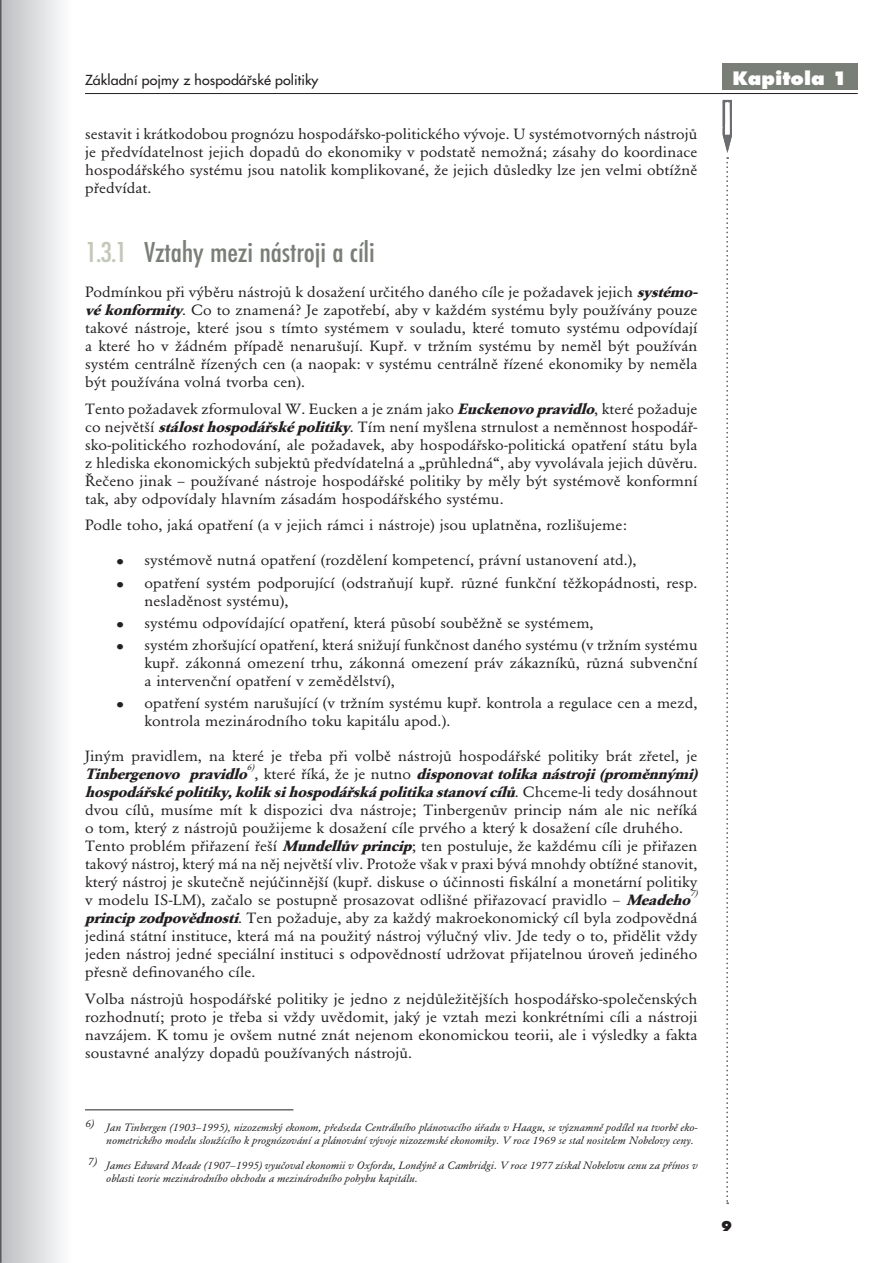
<style>
.page{position:relative;width:893px;height:1263px;background:#fff}
.page>*{position:absolute;margin:0;border:0;box-sizing:border-box;transform-origin:0 0}
.t1{font:30px "Futura TEE Medium Condensed";letter-spacing:-.005em;color:#797f76;scale:1.08 1}
.t2{font:800 18px "Futura CE";color:#fff;scale:1.05 1}
.t3{font:700 15px "Futura PEE Extr";color:#231f20}
.t4{font:14.7px/18px "Garamond BECE";letter-spacing:.005em;color:#231f20;scale:1.08 1}
.t5{font:14.7px/18px "Garamond BECE";letter-spacing:.005em;color:#231f20;text-align:justify;scale:1.07 1}
.t6{font:13.5px "Futura CE";letter-spacing:.005em;color:#231f20;scale:1.05 1}
.t7{font:italic 10.5px/12.6px "Garamond BECE";letter-spacing:.005em;color:#231f20;scale:1.08 1}
.t8{font:italic 8.55px "Garamond BECE";color:#231f20;scale:1.08 1}
.s1{color:#c3c8b9}
.s2{font-weight:700;font-style:italic}
.s3{font-family:"Futura CE";font-weight:800;font-size:21px}
</style>
<div class="page">
<div style="left:0;top:0;width:131px;height:1263px;background:linear-gradient(to right,#c9cbcd,#fff)"></div>
<hr style="left:0;top:0;width:2px;height:1263px;background:#57585a">
<hr style="left:85px;top:93px;width:773px;height:1px;background:#231f20">
<svg style="left:723px;top:100px;width:9px;height:1104px"></svg>
<div style="left:722px;top:64px;width:136px;height:26px;background:#797f76"></div>
<hr style="left:85px;top:1109px;width:208px;height:1px;background:#231f20">
<p class="t6" style="left:85px;top:73px;width:224px">Základní pojmy z hospodářské politiky</p>
<p class="t2" style="left:732px;top:70px;width:112px">Kapitola 1</p>
<p class="t5" style="left:85px;top:126px;width:574px">sestavit i krátkodobou prognózu hospodářsko-politického vývoje. U systémotvorných nástrojů je předvídatelnost jejich dopadů do ekonomiky v podstatě nemožná; zásahy do koordinace hospodářského systému jsou natolik komplikované, že jejich důsledky lze jen velmi obtížně předvídat.</p>
<h1 class="t1" style="left:85px;top:240px;width:270px"><span class="s1">1.3.1</span> Vztahy mezi nástroji a cíli</h1>
<p class="t4" style="left:85px;top:284px;width:572px">Podmínkou při výběru nástrojů k dosažení určitého daného cíle je požadavek jejich <span class="s2">systémo&shy;vé konformity</span>. Co to znamená? Je zapotřebí, aby v každém systému byly používány pouze takové nástroje, které jsou s tímto systémem v souladu, které tomuto systému odpovídají a které ho v žádném případě nenarušují. Kupř. v tržním systému by neměl být používán systém centrálně řízených cen (a naopak: v systému centrálně řízené ekonomiky by neměla být používána volná tvorba cen).</p>
<p class="t4" style="left:85px;top:401px;width:568px;text-align:justify">Tento požadavek zformuloval W. Eucken a je znám jako <span class="s2">Euckenovo pravidlo</span>, které požaduje co největší <span class="s2">stálosthospodářské politiky</span>. Tím není myšlena strnulost a neměnnost hospodář&shy;sko-politického rozhodování, ale požadavek, aby hospodářsko-politická opatření státu byla z hlediska ekonomických subjektů předvídatelná a „průhledná“, aby vyvolávala jejich důvěru.<br>Řečeno jinak – používané nástroje hospodářské politiky by měly být systémově konformní tak, aby odpovídaly hlavním zásadám hospodářského systému.</p>
<p class="t4" style="left:85px;top:517px;width:503px">Podle toho, jaká opatření (a v jejich rámci i nástroje) jsou uplatněna, rozlišujeme:</p>
<p class="t4" style="left:116px;top:550px;width:540px;line-height:22.2px"><span class="s3">·</span> systémově nutná opatření (rozdělení kompetencí, právní ustanovení atd.),<br><span class="s3">·</span> opatření systém podporující (odstraňují kupř. různé funkční těžkopádnosti, resp.</p>
<p class="t4" style="left:116px;top:591px;width:540px;line-height:22.2px;text-indent:29px">nesladěnost systému),<br><span class="s3">·</span> systému odpovídající opatření, která působí souběžně se systémem,<br><span class="s3">·</span> systém zhoršující opatření, která snižují funkčnost daného systému (v tržním systému</p>
<p class="t4" style="left:145px;top:655px;width:513px">kupř. zákonná omezení trhu, zákonná omezení práv zákazníků, různá subvenční a intervenční opatření v zemědělství),</p>
<p class="t4" style="left:145px;top:696px;width:513px;text-indent:-29px"><span class="s3">·</span> opatření systém narušující (v tržním systému kupř. kontrola a regulace cen a mezd, kontrola mezinárodního toku kapitálu apod.).</p>
<p class="t4" style="left:85px;top:748px;width:568px">Jiným pravidlem, na které je třeba při volbě nástrojů hospodářské politiky brát zřetel, je<br><span class="s2">Tinberg enovo p ravidlo</span> , k t e r é ř í k á , ž e j e n u t n o <span class="s2">disponovat tolika nástroji (proměnnými)</span></p>
<p class="t8" style="left:247px;top:764px;width:8px">6)</p>
<p class="t4" style="left:85px;top:785px;width:568px"><span class="s2">hospodářské politiky,kolik sihospodářská politika stanoví cílů</span>. Chceme-li tedy dosáhnout dvou cílů, musíme mít k dispozici dva nástroje; Tinbergenův princip nám ale nic neříká o tom, který z nástrojů použijeme k dosažení cíle prvého a který k dosažení cíle druhého.<br>Tento problém přiřazení řeší <span class="s2">Mundellův princip</span>; ten postuluje, že každému cíli je přiřazen takový nástroj, který má na něj největší vliv. Protože však v praxi bývá mnohdy obtížné stanovit, který nástroj je skutečně nejúčinnější (kupř. diskuse o účinnosti fiskální a monetární politiky v modelu IS-LM), začalo se postupně prosazovat odlišné přiřazovací pravidlo – <span class="s2">Meadeho</span></p>
<p class="t8" style="left:690px;top:890px;width:8px">7)</p>
<p class="t4" style="left:85px;top:911px;width:568px;text-align:justify"><span class="s2">princip zodpovědnosti</span>. Ten požaduje, aby za každý makroekonomický cíl byla zodpovědná jediná státní instituce, která má na použitý nástroj výlučný vliv. Jde tedy o to, přidělit vždy jeden nástroj jedné speciální instituci s odpovědností udržovat přijatelnou úroveň jediného přesně definovaného cíle.</p>
<p class="t4" style="left:85px;top:991px;width:568px;text-align:justify">Volba nástrojů hospodářské politiky je jedno z nejdůležitějších hospodářsko-společenských rozhodnutí; proto je třeba si vždy uvědomit, jaký je vztah mezi konkrétními cíli a nástroji navzájem. K tomu je ovšem nutné znát nejenom ekonomickou teorii, ale i výsledky a fakta soustavné analýzy dopadů používaných nástrojů.</p>
<p class="t7" style="left:106px;top:1123px;width:549px;text-indent:-21px">6) Jan Tinbergen (1903–1995), nizozemský ekonom, předseda Centrálního plánovacího úřadu v Haagu, se významně podílel na tvorbě eko&shy;nometrického modelu sloužícího k prognózování a plánování vývoje nizozemské ekonomiky. V roce 1969 se stal nositelem Nobelovy ceny.</p>
<p class="t7" style="left:106px;top:1160px;width:549px;text-indent:-18px">7) James Edward Meade (1907–1995) vyučoval ekonomii v Oxfordu, Londýně a Cambridgi. V roce 1977 získal Nobelovu cenu za přínos v oblasti teorie mezinárodního obchodu a mezinárodního pohybu kapitálu.</p>
<p class="t3" style="left:722px;top:1220px;width:11px">9</p>
</div>
